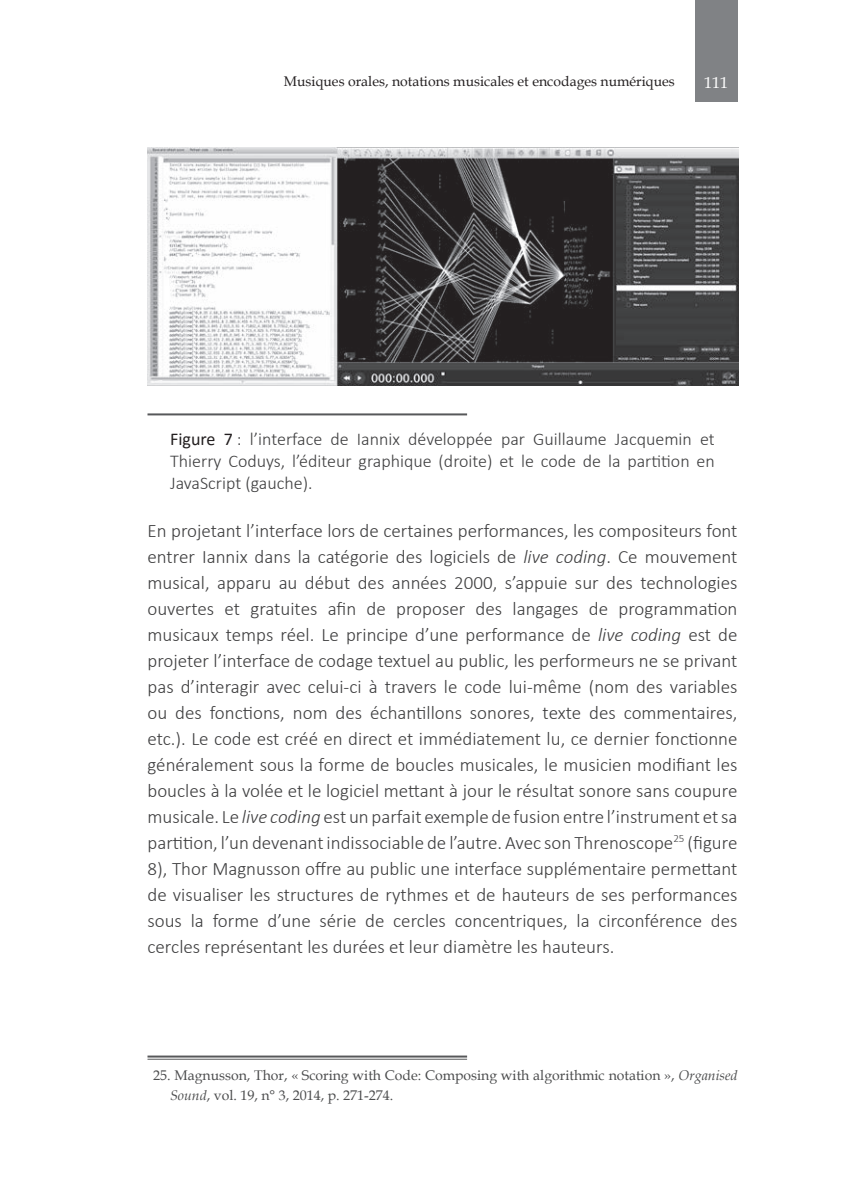
<style>
.page{position:relative;width:851px;height:1191px;background:#fff}
.page>*{position:absolute;margin:0;border:0;box-sizing:border-box;transform-origin:0 0}
.t1{font:300 19px/26px "Calibri";color:#3e3e3f;text-align:justify}
.t2{font:300 18px/22px "Calibri";color:#3e3e3f;text-align:justify}
.t3{font:16px "Book Antiqua";color:#fff}
.t4{font:14px/20px "Book Antiqua";color:#4b4c4d}
.t5{font:14px "Book Antiqua";color:#231f20}
.s1{font-weight:400;color:#231f20}
.s2{font-style:italic}
</style>
<div class="page">
<div style="left:694px;top:0;width:43px;height:102px;background:#808285"></div>
<hr style="left:147px;top:1055px;width:320px;height:2px;background:#57585a">
<hr style="left:147px;top:1058px;width:320px;height:1px;background:#57585a">
<img style="left:147px;top:147px;width:591px;height:238px">
<hr style="left:147px;top:413px;width:320px;height:2px;background:#57585a">
<p class="t5" style="left:284px;top:73px;width:392px">Musiques orales, notations musicales et encodages numériques</p>
<p class="t3" style="left:704px;top:73px;width:25px">111</p>
<p class="t2" style="left:170px;top:429px;width:546px"><span class="s1">Figure 7</span> : l’interface de Iannix développée par Guillaume Jacquemin et Thierry Coduys, l’éditeur graphique (droite) et le code de la partition en JavaScript (gauche).</p>
<p class="t1" style="left:147px;top:519px;width:591px">En projetant l’interface lors de certaines performances, les compositeurs font entrer Iannix dans la catégorie des logiciels de <span class="s2">live coding</span>. Ce mouvement musical, apparu au début des années 2000, s’appuie sur des technologies ouvertes et gratuites afin de proposer des langages de programmation musicaux temps réel. Le principe d’une performance de <span class="s2">live coding</span> est de projeter l’interface de codage textuel au public, les performeurs ne se privant pas d’interagir avec celui-ci à travers le code lui-même (nom des variables ou des fonctions, nom des échantillons sonores, texte des commentaires, etc.). Le code est créé en direct et immédiatement lu, ce dernier fonctionne généralement sous la forme de boucles musicales, le musicien modifiant les boucles à la volée et le logiciel mettant à jour le résultat sonore sans coupure musicale. Le <span class="s2">live coding</span> est un parfait exemple de fusion entre l’instrument et sa partition, l’un devenant indissociable de l’autre. Avec son Threnoscope<sup>25</sup> (figure 8), Thor Magnusson offre au public une interface supplémentaire permettant de visualiser les structures de rythmes et de hauteurs de ses performances sous la forme d’une série de cercles concentriques, la circonférence des cercles représentant les durées et leur diamètre les hauteurs.</p>
<p class="t4" style="left:170px;top:1065px;width:568px;text-indent:-17px">25. Magnusson, Thor, « Scoring with Code: Composing with algorithmic notation », <span class="s2">Organised<br>Sound</span>, vol. 19, n° 3, 2014, p. 271-274.</p>
</div>
